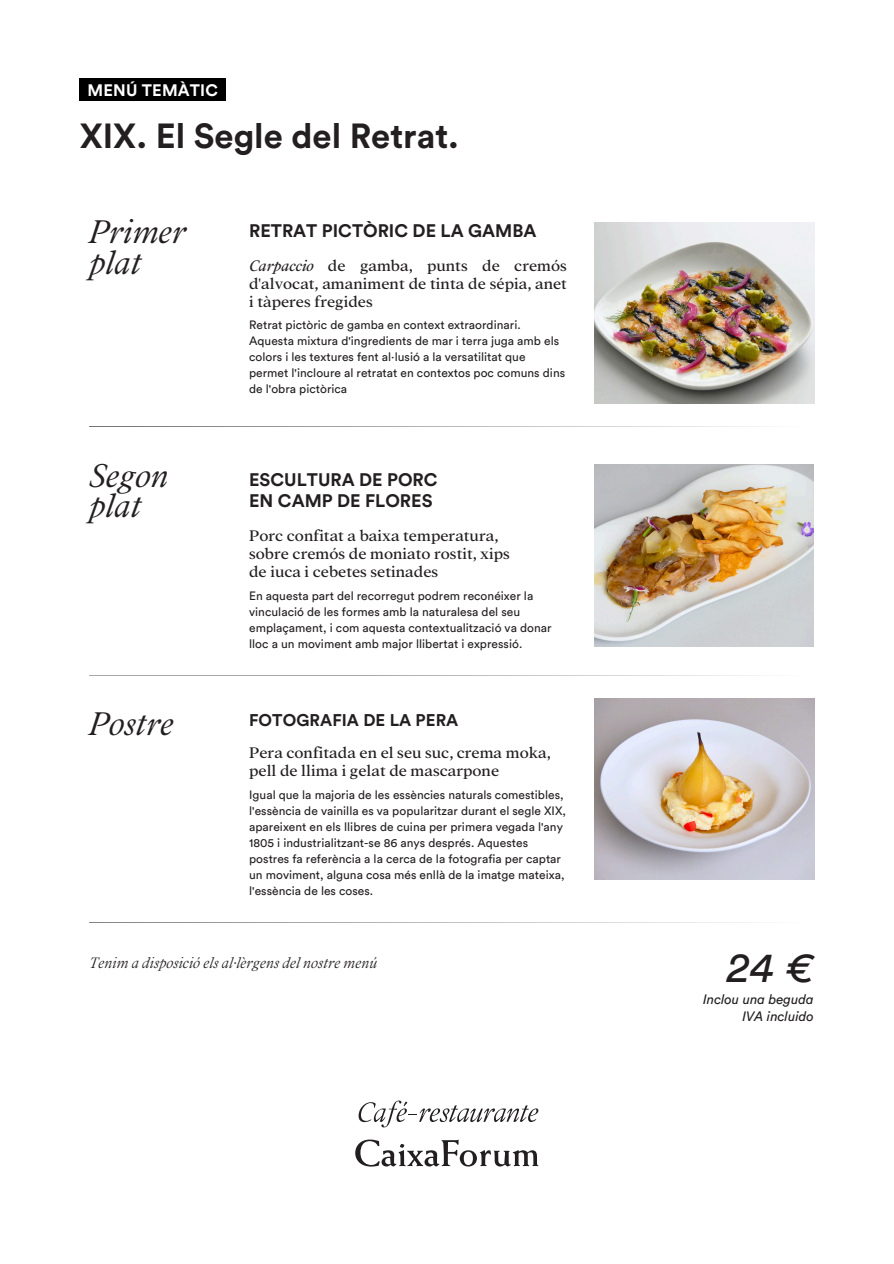
<style>
.page{position:relative;width:894px;height:1264px;background:#fff}
.page>*{position:absolute;margin:0;border:0;box-sizing:border-box;transform-origin:0 0}
.t1{font:italic 42px "Circular Std";color:#231f20}
.t2{font:italic 300 36px/30.3px "Addington CF";color:#231f20}
.t3{font:700 34.5px "Circular Std";color:#231f20}
.t4{font:700 18px/21.3px "Circular Std";color:#231f20}
.t5{font:16.8px/18px "Addington CF";color:#231f20}
.t6{font:700 16.8px "Circular Std";letter-spacing:.005em;color:#231f20}
.t7{font:italic 100 16.5px "Addington CF";color:#231f20}
.t8{font:700 16.5px "Circular Std";letter-spacing:.01em;color:#fff}
.t9{font:italic 13.5px/16.8px "Circular Std";color:#231f20;text-align:right}
.t10{font:12px/16px "Circular Std";letter-spacing:.005em;color:#231f20}
.s1{font-style:italic}
</style>
<div class="page">
<svg style="left:358px;top:1100px;width:180px;height:27px"></svg>
<svg style="left:355px;top:1139px;width:183px;height:27px"></svg>
<svg style="left:89px;top:922px;width:664px;height:1px"></svg>
<div style="left:80px;top:78px;width:146px;height:23px;background:#000"></div>
<svg style="left:89px;top:426px;width:669px;height:1px"></svg>
<img style="left:594px;top:222px;width:219px;height:181px">
<img style="left:594px;top:465px;width:219px;height:181px">
<img style="left:594px;top:698px;width:219px;height:181px">
<h5 class="t8" style="left:88px;top:82px;width:132px">MENÚ TEMÀTIC</h5>
<h4 class="t3" style="left:80px;top:120px;width:380px">XIX. El Segle del Retrat.</h4>
<p class="t2" style="left:89px;top:213px;width:99px">Primer plat</p>
<p class="t4" style="left:249px;top:221px;width:289px">RETRAT PICTÒRIC DE LA GAMBA</p>
<h3 class="t5" style="left:249px;top:254px;width:319px;text-align:justify"><span class="s1">Carpaccio</span> de gamba, punts de cremós d'alvocat, amaniment de tinta de sépia, anet i tàperes fregides</h3>
<h4 class="t10" style="left:249px;top:318px;width:317px">Retrat pictòric de gamba en context extraordinari.<br>Aquesta mixtura d'ingredients de mar i terra juga amb els colors i les textures fent al·lusió a la versatilitat que permet l'incloure al retratat en contextos poc comuns dins de l'obra pictòrica</h4>
<p class="t2" style="left:89px;top:456px;width:81px">Segon plat</p>
<p class="t2" style="left:89px;top:704px;width:86px">Postre</p>
<h5 class="t4" style="left:249px;top:470px;width:190px">ESCULTURA DE PORC<br>EN CAMP DE FLORES</h5>
<p class="t5" style="left:249px;top:524px;width:262px">Porc confitat a baixa temperatura, sobre cremós de moniato rostit, xips de iuca i cebetes setinades</p>
<h3 class="t10" style="left:249px;top:588px;width:304px">En aquesta part del recorregut podrem reconéixer la vinculació de les formes amb la naturalesa del seu emplaçament, i com aquesta contextualització va donar lloc a un moviment amb major llibertat i expressió.</h3>
<h4 class="t6" style="left:249px;top:712px;width:211px">FOTOGRAFIA DE LA PERA</h4>
<h5 class="t5" style="left:249px;top:742px;width:303px">Pera confitada en el seu suc, crema moka, pell de llima i gelat de mascarpone</h5>
<p class="t10" style="left:249px;top:787px;width:318px">Igual que la majoria de les essències naturals comestibles, l'essència de vainilla es va popularitzar durant el segle XIX, apareixent en els llibres de cuina per primera vegada l'any 1805 i industrialitzant-se 86 anys després. Aquestes postres fa referència a la cerca de la fotografia per captar un moviment, alguna cosa més enllà de la imatge mateixa, l'essència de les coses.</p>
<h4 class="t7" style="left:89px;top:950px;width:289px">Tenim a disposició els al·lèrgens del nostre menú</h4>
<h2 class="t1" style="left:727px;top:948px;width:89px">24 €</h2>
<h3 class="t9" style="left:703px;top:991px;width:112px">Inclou una beguda<br>IVA incluido</h3>
</div>
